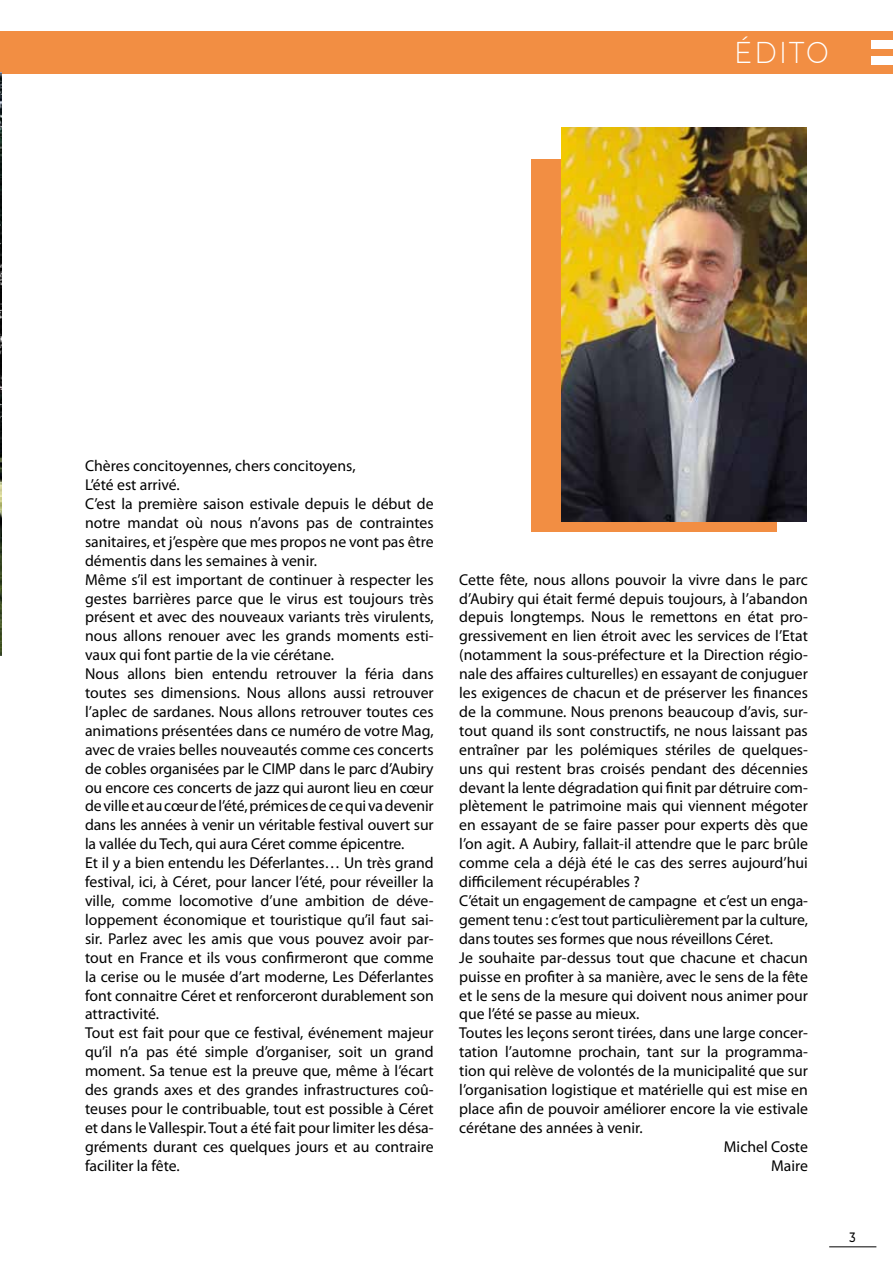
<style>
.page{position:relative;width:893px;height:1276px;background:#fff}
.page>*{position:absolute;margin:0;border:0;box-sizing:border-box;transform-origin:0 0}
.t1{font:300 30px "Montserrat";letter-spacing:.08em;color:#fff;scale:.9 1}
.t2{font:15.75px/18.9px "Myriad Pro";color:#000}
.t3{font:500 13.5px "Montserrat";color:#000;scale:.8 1}
</style>
<div class="page">
<div style="left:0;top:31px;width:893px;height:43px;background:#f28e43"></div>
<div style="left:872px;top:41px;width:21px;height:8px;background:#fff"></div>
<div style="left:872px;top:56px;width:21px;height:9px;background:#fff"></div>
<hr style="left:829px;top:1246px;width:47px;height:1px;background:#000">
<div style="left:531px;top:159px;width:246px;height:372px;background:#f28e43"></div>
<img style="left:562px;top:128px;width:244px;height:393px">
<img style="left:0;top:72px;width:1px;height:583px">
<h1 class="t1" style="left:734px;top:32px;width:107px">édito</h1>
<p class="t2" style="left:85px;top:456px;width:350px">Chères concitoyennes, chers concitoyens,<br>L’été est arrivé.<br>C’est la première saison estivale depuis le début de notre mandat où nous n’avons pas de contraintes sanitaires, et j’espère que mes propos ne vont pas être démentis dans les semaines à venir.<br>Même s’il est important de continuer à respecter les gestes barrières parce que le virus est toujours très présent et avec des nouveaux variants très virulents, nous allons renouer avec les grands moments esti&shy;vaux qui font partie de la vie cérétane.<br>Nous allons bien entendu retrouver la féria dans toutes ses dimensions. Nous allons aussi retrouver l’aplec de sardanes. Nous allons retrouver toutes ces animations présentées dans ce numéro de votre Mag, avec de vraies belles nouveautés comme ces concerts de cobles organisées par le CIMP dans le parc d’Aubiry ou encore ces concerts de jazz qui auront lieu en cœur de ville et au cœur de l’été, prémices de ce qui va devenir dans les années à venir un véritable festival ouvert sur la vallée du Tech, qui aura Céret comme épicentre.<br>Et il y a bien entendu les Déferlantes… Un très grand festival, ici, à Céret, pour lancer l’été, pour réveiller la ville, comme locomotive d’une ambition de déve&shy;loppement économique et touristique qu’il faut sai&shy;sir. Parlez avec les amis que vous pouvez avoir par&shy;tout en France et ils vous confirmeront que comme la cerise ou le musée d’art moderne, Les Déferlantes font connaitre Céret et renforceront durablement son attractivité.<br>Tout est fait pour que ce festival, événement majeur qu’il n’a pas été simple d’organiser, soit un grand moment. Sa tenue est la preuve que, même à l’écart des grands axes et des grandes infrastructures coû&shy;teuses pour le contribuable, tout est possible à Céret et dans le Vallespir. Tout a été fait pour limiter les désa&shy;gréments durant ces quelques jours et au contraire faciliter la fête.</p>
<p class="t2" style="left:459px;top:569px;width:350px">Cette fête, nous allons pouvoir la vivre dans le parc</p>
<p class="t2" style="left:459px;top:588px;width:350px">d’Aubiry qui était fermé depuis toujours, à l’abandon</p>
<p class="t2" style="left:459px;top:607px;width:350px">depuis longtemps. Nous le remettons en état pro-</p>
<p class="t2" style="left:459px;top:626px;width:350px">gressivement en lien étroit avec les services de l’Etat</p>
<p class="t2" style="left:459px;top:645px;width:350px">(notamment la sous-préfecture et la Direction régio-</p>
<p class="t2" style="left:459px;top:664px;width:350px">nale des affaires culturelles) en essayant de conjuguer</p>
<p class="t2" style="left:459px;top:683px;width:350px">les exigences de chacun et de préserver les finances</p>
<p class="t2" style="left:459px;top:702px;width:350px">de la commune. Nous prenons beaucoup d’avis, sur-</p>
<p class="t2" style="left:459px;top:721px;width:350px">tout quand ils sont constructifs, ne nous laissant pas</p>
<p class="t2" style="left:459px;top:740px;width:350px">entraîner par les polémiques stériles de quelques-</p>
<p class="t2" style="left:459px;top:758px;width:350px">uns qui restent bras croisés pendant des décennies</p>
<p class="t2" style="left:459px;top:777px;width:350px">devant la lente dégradation qui finit par détruire com-</p>
<p class="t2" style="left:459px;top:796px;width:350px">plètement le patrimoine mais qui viennent mégoter</p>
<p class="t2" style="left:459px;top:815px;width:350px">en essayant de se faire passer pour experts dès que</p>
<p class="t2" style="left:459px;top:834px;width:350px">l’on agit. A Aubiry, fallait-il attendre que le parc brûle</p>
<p class="t2" style="left:459px;top:853px;width:350px">comme cela a déjà été le cas des serres aujourd’hui</p>
<p class="t2" style="left:459px;top:872px;width:182px">difficilement récupérables ?</p>
<p class="t2" style="left:459px;top:891px;width:350px">C’était un engagement de campagne et c’est un enga-</p>
<p class="t2" style="left:459px;top:910px;width:350px">gement tenu : c’est tout particulièrement par la culture,</p>
<p class="t2" style="left:459px;top:929px;width:315px">dans toutes ses formes que nous réveillons Céret.</p>
<p class="t2" style="left:459px;top:947px;width:350px">Je souhaite par-dessus tout que chacune et chacun</p>
<p class="t2" style="left:459px;top:966px;width:350px">puisse en profiter à sa manière, avec le sens de la fête</p>
<p class="t2" style="left:459px;top:985px;width:350px">et le sens de la mesure qui doivent nous animer pour</p>
<p class="t2" style="left:459px;top:1004px;width:182px">que l’été se passe au mieux.</p>
<p class="t2" style="left:459px;top:1023px;width:350px">Toutes les leçons seront tirées, dans une large concer-</p>
<p class="t2" style="left:459px;top:1042px;width:350px">tation l’automne prochain, tant sur la programma-</p>
<p class="t2" style="left:459px;top:1061px;width:350px">tion qui relève de volontés de la municipalité que sur</p>
<p class="t2" style="left:459px;top:1080px;width:350px">l’organisation logistique et matérielle qui est mise en</p>
<p class="t2" style="left:459px;top:1099px;width:350px">place afin de pouvoir améliorer encore la vie estivale</p>
<p class="t2" style="left:459px;top:1118px;width:185px">cérétane des années à venir.</p>
<p class="t2" style="left:724px;top:1136px;width:86px">Michel Coste</p>
<p class="t2" style="left:771px;top:1155px;width:38px">Maire</p>
<p class="t3" style="left:850px;top:1228px;width:9px">3</p>
</div>
